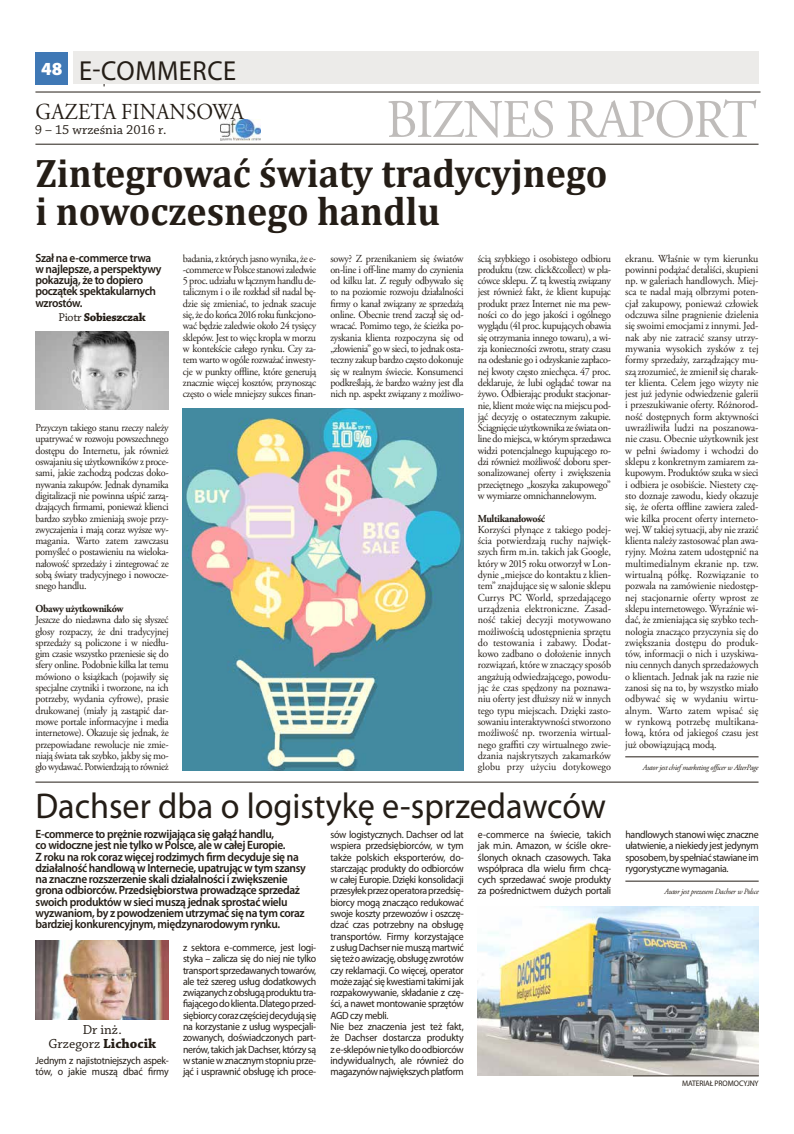
<style>
.page{position:relative;width:794px;height:1134px;background:#fff}
.page>*{position:absolute;margin:0;border:0;box-sizing:border-box;transform-origin:0 0}
.t1{font:54.1px "Adobe Garamond Pro";letter-spacing:-.03em;color:#bfbcba;scale:.95 1}
.t2{font:700 40px/38px "Cambria";color:#241d16;scale:.95 1}
.t3{font:36px "Myriad Pro";color:#241d16;scale:.95 1}
.t4{font:27.6px "Myriad Pro";letter-spacing:.02em;color:#241d16;scale:.96 1}
.t5{font:22.8px "Adobe Garamond Pro";color:#241d16;scale:.92 1}
.t6{font:13.9px/13.9px "Chaparral Pro";color:#241d16;text-align:center}
.t7{font:600 12px/11.3px "Myriad Pro";letter-spacing:-.03em;color:#241d16;scale:.95 1}
.t8{font:700 12px "Chaparral Pro";letter-spacing:-.03em;color:#241d16}
.t9{font:10.7px/11.3px "Adobe Garamond Pro";letter-spacing:-.03em;color:#241d16;text-align:justify;scale:.95 1}
.t10{font:700 10.7px "Adobe Garamond Pro";letter-spacing:-.03em;color:#241d16;scale:.95 1}
.t11{font:10.5px/11.3px "Myriad Pro";letter-spacing:-.03em;color:#241d16;text-align:justify;scale:.94 1}
.t12{font:italic 8px "Adobe Garamond Pro";letter-spacing:-.03em;color:#241d16;scale:.95 1}
.t13{font:8px "Myriad Pro";letter-spacing:-.01em;color:#241d16;scale:.95 1}
.s1{font-weight:400}
.s2{font-weight:700}
</style>
<div class="page">
<hr style="left:35px;top:144px;width:723px;height:1px;background:#241d16">
<hr style="left:35px;top:92px;width:725px;height:1px;background:#241d16">
<img style="left:220px;top:119px;width:41px;height:21px">
<div style="left:35px;top:53px;width:33px;height:32px;background:#3f78b5"></div>
<hr style="left:104px;top:54px;width:1px;height:32px;background:#241d16">
<div style="left:73px;top:51px;width:685px;height:33px;background:#ecebe9"></div>
<hr style="left:625px;top:757px;width:133px;height:1px;background:#241d16">
<img style="left:35px;top:331px;width:134px;height:79px">
<img style="left:183px;top:408px;width:280px;height:362px">
<hr style="left:35px;top:782px;width:723px;height:1px;background:#241d16">
<hr style="left:625px;top:881px;width:133px;height:1px;background:#241d16">
<img style="left:35px;top:941px;width:134px;height:78px">
<img style="left:478px;top:906px;width:280px;height:170px">
<hr style="left:633px;top:1076px;width:126px;height:1px;background:#241d16">
<h3 class="t4" style="left:41px;top:54px;width:202px"><sup>48</sup> E-commerce</h3>
<h3 class="t5" style="left:36px;top:98px;width:33px">gazeta</h3>
<h3 class="t5" style="left:121px;top:98px;width:28px">finanso</h3>
<h3 class="t5" style="left:212px;top:98px;width:37px">wa</h3>
<p class="t6" style="left:35px;top:124px;width:133px">9 – 15 września 2016 r.</p>
<h1 class="t1" style="left:386px;top:87px;width:391px">BIZNES RAPORT</h1>
<h2 class="t2" style="left:35px;top:154px;width:603px">Zintegrować światy tradycyjnego i nowoczesnego handlu</h2>
<p class="t7" style="left:35px;top:252px;width:134px">Szał na e-commerce trwa w najlepsze, a perspektywy pokazują, że to dopiero początek spektakularnych wzrostów.</p>
<p class="t8" style="left:58px;top:310px;width:89px"><span class="s1">Piotr</span> Sobieszczak</p>
<p class="t9" style="left:35px;top:422px;width:142px">Przyczyn takiego stanu rzeczy należy upatrywać w rozwoju powszechnego dostępu do Internetu, jak również oswajaniu się użytkowników z proce&shy;sami, jakie zachodzą podczas doko&shy;nywania zakupów. Jednak dynamika digitalizacji nie powinna uśpić zarzą&shy;dzających firmami, ponieważ klienci bardzo szybko zmieniają swoje przy&shy;zwyczajenia i mają coraz wyższe wy&shy;magania. Warto zatem zawczasu pomyśleć o postawieniu na wieloka&shy;nałowość sprzedaży i zintegrować ze sobą światy tradycyjnego i nowocze&shy;snego handlu.</p>
<p class="t10" style="left:35px;top:602px;width:94px">Obawy użytkowników</p>
<p class="t9" style="left:35px;top:614px;width:142px">Jeszcze do niedawna dało się słyszeć głosy rozpaczy, że dni tradycyjnej sprzedaży są policzone i w niedłu&shy;gim czasie wszystko przeniesie się do sfery online. Podobnie kilka lat temu mówiono o książkach (pojawiły się specjalne czytniki i tworzone, na ich potrzeby, wydania cyfrowe), prasie drukowanej (miały ją zastąpić dar&shy;mowe portale informacyjne i media internetowe). Okazuje się jednak, że przepowiadane rewolucje nie zmie&shy;niają świata tak szybko, jakby się mo&shy;gło wydawać. Potwierdzają to również</p>
<p class="t9" style="left:183px;top:253px;width:142px">badania, z których jasno wynika, że e--commerce w Polsce stanowi zaledwie 5 proc. udziału w łącznym handlu de&shy;talicznym i o ile rozkład sił nadal bę&shy;dzie się zmieniać, to jednak szacuje się, że do końca 2016 roku funkcjono&shy;wać będzie zaledwie około 24 tysięcy sklepów. Jest to więc kropla w morzu w kontekście całego rynku. Czy za&shy;tem warto w ogóle rozważać inwesty&shy;cje w punkty offline, które generują znacznie więcej kosztów, przynosząc często o wiele mniejszy sukces finan-</p>
<p class="t9" style="left:330px;top:253px;width:142px">sowy? Z przenikaniem się światów on-line i off-line mamy do czynienia od kilku lat. Z reguły odbywało się to na poziomie rozwoju działalności firmy o kanał związany ze sprzedażą online. Obecnie trend zaczął się od&shy;wracać. Pomimo tego, że ścieżka po&shy;zyskania klienta rozpoczyna się od „złowienia” go w sieci, to jednak osta&shy;teczny zakup bardzo często dokonuje się w realnym świecie. Konsumenci podkreślają, że bardzo ważny jest dla nich np. aspekt związany z możliwo-</p>
<p class="t9" style="left:478px;top:253px;width:142px">ścią szybkiego i osobistego odbioru produktu (tzw. click&amp;collect) w pla&shy;cówce sklepu. Z tą kwestią związany jest również fakt, że klient kupując produkt przez Internet nie ma pew&shy;ności co do jego jakości i ogólnego wyglądu (41 proc. kupujących obawia się otrzymania innego towaru), a wi&shy;zja konieczności zwrotu, straty czasu na odesłanie go i odzyskanie zapłaco&shy;nej kwoty często zniechęca. 47 proc. deklaruje, że lubi oglądać towar na żywo. Odbierając produkt stacjonar&shy;nie, klient może więc na miejscu pod&shy;jąć decyzję o ostatecznym zakupie.<br>Ściągnięcie użytkownika ze świata on&shy;line do miejsca, w którym sprzedawca widzi potencjalnego kupującego ro&shy;dzi również możliwość doboru sper&shy;sonalizowanej oferty i zwiększenia przeciętnego „koszyka zakupowego” w wymiarze omnichannelowym.</p>
<p class="t10" style="left:478px;top:512px;width:72px">Multikanałowość</p>
<p class="t9" style="left:478px;top:524px;width:142px">Korzyści płynące z takiego podej&shy;ścia potwierdzają ruchy najwięk&shy;szych firm m.in. takich jak Google, który w 2015 roku otworzył w Lon&shy;dynie „miejsce do kontaktu z klien&shy;tem” znajdujące się w salonie sklepu Currys PC World, sprzedającego urządzenia elektroniczne. Zasad&shy;ność takiej decyzji motywowano możliwością udostępnienia sprzętu do testowania i zabawy. Dodat&shy;kowo zadbano o dołożenie innych rozwiązań, które w znaczący sposób angażują odwiedzającego, powodu&shy;jąc że czas spędzony na poznawa&shy;niu oferty jest dłuższy niż w innych tego typu miejscach. Dzięki zasto&shy;sowaniu interaktywności stworzono możliwość np. tworzenia wirtual&shy;nego graffiti czy wirtualnego zwie&shy;dzania najskrytszych zakamarków globu przy użyciu dotykowego</p>
<p class="t9" style="left:625px;top:253px;width:142px">ekranu. Właśnie w tym kierunku powinni podążać detaliści, skupieni np. w galeriach handlowych. Miej&shy;sca te nadal mają olbrzymi poten&shy;cjał zakupowy, ponieważ człowiek odczuwa silne pragnienie dzielenia się swoimi emocjami z innymi. Jed&shy;nak aby nie zatracić szansy utrzy&shy;mywania wysokich zysków z tej formy sprzedaży, zarządzający mu&shy;szą zrozumieć, że zmienił się charak&shy;ter klienta. Celem jego wizyty nie jest już jedynie odwiedzenie galerii i przeszukiwanie oferty. Różnorod&shy;ność dostępnych form aktywności uwrażliwiła ludzi na poszanowa&shy;nie czasu. Obecnie użytkownik jest w pełni świadomy i wchodzi do sklepu z konkretnym zamiarem za&shy;kupowym. Produktów szuka w sieci i odbiera je osobiście. Niestety czę&shy;sto doznaje zawodu, kiedy okazuje się, że oferta offline zawiera zaled&shy;wie kilka procent oferty interneto&shy;wej. W takiej sytuacji, aby nie zrazić klienta należy zastosować plan awa&shy;ryjny. Można zatem udostępnić na multimedialnym ekranie np. tzw. wirtualną półkę. Rozwiązanie to pozwala na zamówienie niedostęp&shy;nej stacjonarnie oferty wprost ze sklepu internetowego. Wyraźnie wi&shy;dać, że zmieniająca się szybko tech&shy;nologia znacząco przyczynia się do zwiększania dostępu do produk&shy;tów, informacji o nich i uzyskiwa&shy;niu cennych danych sprzedażowych o klientach. Jednak jak na razie nie zanosi się na to, by wszystko miało odbywać się w wydaniu wirtu&shy;alnym. Warto zatem wpisać się w rynkową potrzebę multikana&shy;łową, która od jakiegoś czasu jest już obowiązującą modą.</p>
<p class="t12" style="left:643px;top:762px;width:123px">Autor jest chief marketing officer w AlterPage</p>
<h3 class="t3" style="left:35px;top:783px;width:602px">Dachser dba o logistykę e-sprzedawców</h3>
<p class="t7" style="left:36px;top:828px;width:286px">E-commerce to prężnie rozwijająca się gałąź handlu,<br>co widoczne jest nie tylko w Polsce, ale w całej Europie.<br>Z roku na rok coraz więcej rodzimych firm decyduje się na działalność handlową w Internecie, upatrując w tym szansy na znaczne rozszerzenie skali działalności i zwiększenie grona odbiorców. Przedsiębiorstwa prowadzące sprzedaż swoich produktów w sieci muszą jednak sprostać wielu wyzwaniom, by z powodzeniem utrzymać się na tym coraz bardziej konkurencyjnym, międzynarodowym rynku.</p>
<p class="t11" style="left:330px;top:829px;width:143px;text-align:left">sów logistycznych. Dachser od lat wspiera przedsiębiorców, w tym także polskich eksporterów, do&shy;starczając produkty do odbiorców w całej Europie. Dzięki konsolidacji przesyłek przez operatora przedsię&shy;biorcy mogą znacząco redukować swoje koszty przewozów i oszczę&shy;dzać czas potrzebny na obsługę transportów. Firmy korzystające z usług Dachser nie muszą martwić się też o awizację, obsługę zwrotów czy reklamacji. Co więcej, operator może zająć się kwestiami takimi jak rozpakowywanie, składanie z czę&shy;ści, a nawet montowanie sprzętów<br>AGD czy mebli.<br>Nie bez znaczenia jest też fakt, że Dachser dostarcza produkty z e-sklepów nie tylko do odbiorców indywidualnych, ale również do magazynów największych platform</p>
<p class="t11" style="left:478px;top:829px;width:143px">e-commerce na świecie, takich jak m.in. Amazon, w ściśle okre&shy;ślonych oknach czasowych. Taka współpraca dla wielu firm chcą&shy;cych sprzedawać swoje produkty za pośrednictwem dużych portali</p>
<p class="t11" style="left:625px;top:829px;width:143px">handlowych stanowi więc znaczne ułatwienie, a niekiedy jest jedynym sposobem, by spełniać stawiane im rygorystyczne wymagania.</p>
<p class="t12" style="left:664px;top:887px;width:100px">Autor jest prezesem Dachser w Polsce</p>
<p class="t11" style="left:183px;top:942px;width:143px">z sektora e-commerce, jest logi&shy;styka – zalicza się do niej nie tylko transport sprzedawanych towarów, ale też szereg usług dodatkowych związanych z obsługą produktu tra&shy;fiającego do klienta. Dlatego przed&shy;siębiorcy coraz częściej decydują się na korzystanie z usług wyspecjali&shy;zowanych, doświadczonych part&shy;nerów, takich jak Dachser, którzy są w stanie w znacznym stopniu prze&shy;jąć i usprawnić obsługę ich proce-</p>
<p class="t6" style="left:48px;top:1023px;width:109px">Dr inż.<br>Grzegorz <span class="s2">Lichocik</span></p>
<p class="t11" style="left:36px;top:1055px;width:143px">Jednym z najistotniejszych aspek&shy;tów, o jakie muszą dbać firmy</p>
<p class="t13" style="left:682px;top:1078px;width:82px">Mate riał promocyjny</p>
</div>
